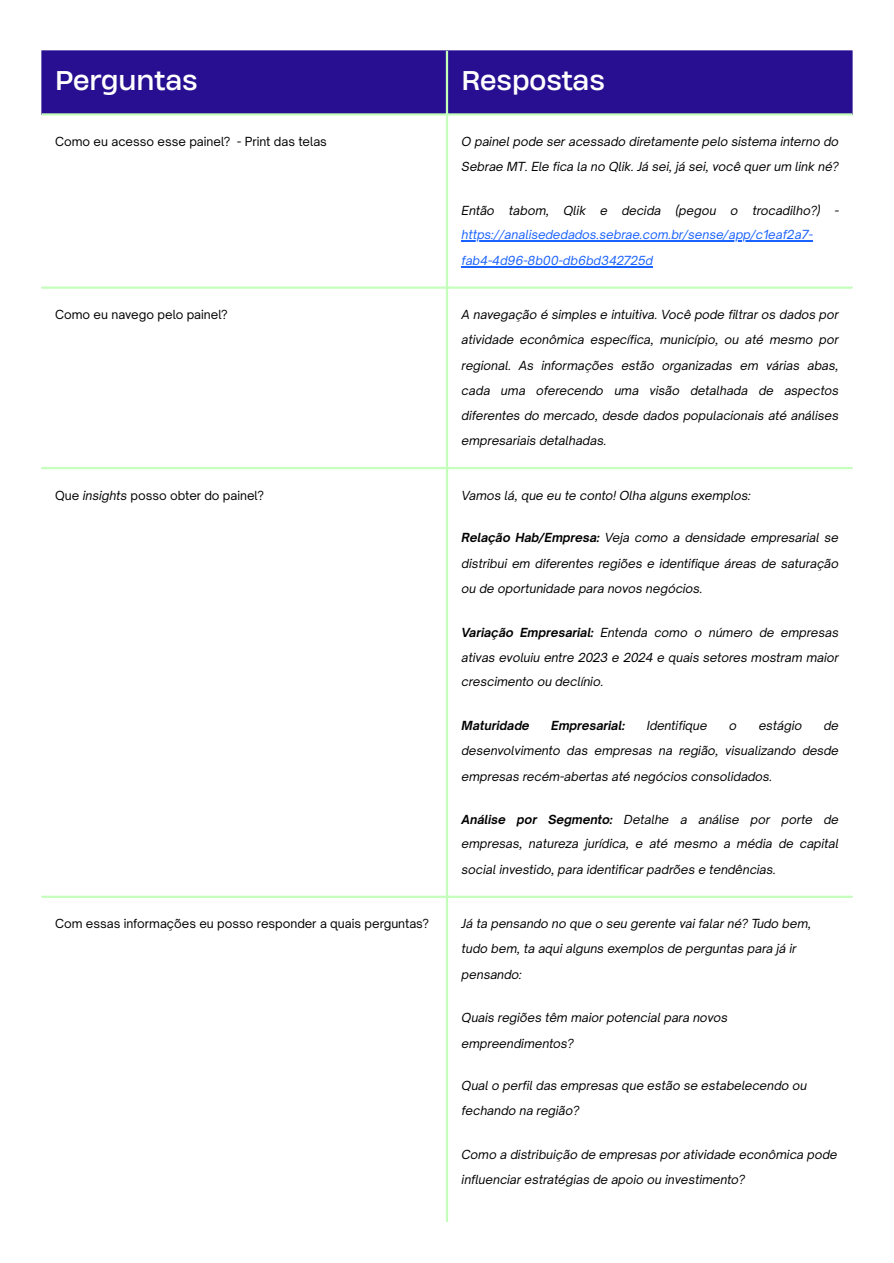
<style>
.page{position:relative;width:894px;height:1263px;background:#fff}
.page>*{position:absolute;margin:0;border:0;box-sizing:border-box;transform-origin:0 0}
.t1{font:25.5px "Heading Now 74";color:#fff}
.t2{font:italic 12px/24.8px "Open Sauce One";color:#000}
.t3{font:12px "Open Sauce One";color:#000}
.t4{font:italic 12px/24.8px "Open Sauce One";color:#1a62ff}
.t5{font:italic 700 12px "Open Sauce One";color:#000}
.s1{color:#000}
.s2{font-style:italic}
.s3{font-weight:700}
</style>
<div class="page">
<div style="left:42px;top:51px;width:810px;height:62px;background:#280f91"></div>
<hr style="left:461px;top:240px;width:351px;height:2px;background:#1a62ff">
<hr style="left:461px;top:266px;width:192px;height:1px;background:#1a62ff">
<hr style="left:446px;top:51px;width:2px;height:1171px;background:#c5ffbc">
<hr style="left:42px;top:113px;width:810px;height:3px;background:#c5ffbc">
<hr style="left:42px;top:287px;width:810px;height:2px;background:#c5ffbc">
<hr style="left:42px;top:467px;width:810px;height:2px;background:#c5ffbc">
<hr style="left:42px;top:896px;width:810px;height:2px;background:#c5ffbc">
<p class="t1" style="left:55px;top:63px;width:144px">Perguntas</p>
<p class="t1" style="left:461px;top:63px;width:145px">Respostas</p>
<p class="t3" style="left:55px;top:134px;width:273px">Como eu acesso esse painel? - Print das telas</p>
<p class="t2" style="left:461px;top:129px;width:378px">O painel pode ser acessado diretamente pelo sistema interno do<br>Sebrae MT. Ele fica la no Qlik. Já sei, já sei, você quer um link né?</p>
<p class="t4" style="left:461px;top:198px;width:378px"><span class="s1">Então tabom, Qlik e decida (pegou o trocadilho?) - </span>https://analisededados.sebrae.com.br/sense/app/c1eaf2a7-</p>
<p class="t4" style="left:461px;top:248px;width:193px">fab4-4d96-8b00-db6bd342725d</p>
<p class="t3" style="left:55px;top:307px;width:174px">Como eu navego pelo painel?</p>
<p class="t2" style="left:461px;top:302px;width:378px">A navegação é simples e intuitiva. Você pode filtrar os dados por atividade econômica específica, município, ou até mesmo por</p>
<p class="t2" style="left:461px;top:353px;width:378px">regional. As informações estão organizadas em várias abas, cada uma oferecendo uma visão detalhada de aspectos</p>
<p class="t2" style="left:461px;top:403px;width:378px">diferentes do mercado, desde dados populacionais até análises empresariais detalhadas.</p>
<p class="t3" style="left:55px;top:488px;width:210px">Que <span class="s2">insights</span> posso obter do painel?</p>
<p class="t2" style="left:461px;top:483px;width:290px">Vamos lá, que eu te conto! Olha alguns exemplos:</p>
<h1 class="t2" style="left:461px;top:525px;width:378px;line-height:25.8px"><span class="s3">Relação Hab/Empresa:</span> Veja como a densidade empresarial se distribui em diferentes regiões e identifique áreas de saturação</h1>
<h1 class="t2" style="left:461px;top:576px;width:243px">ou de oportunidade para novos negócios.</h1>
<h1 class="t2" style="left:461px;top:620px;width:378px;text-align:justify"><span class="s3">Variação Empresarial:</span> Entenda como o número de empresas ativas evoluiu entre 2023 e 2024 e quais setores mostram maior crescimento ou declínio.</h1>
<h1 class="t5" style="left:461px;top:718px;width:69px">Maturidade</h1>
<h1 class="t5" style="left:551px;top:718px;width:75px">Empresarial:</h1>
<h1 class="t2" style="left:646px;top:713px;width:62px">Identifique</h1>
<h1 class="t2" style="left:729px;top:713px;width:9px">o</h1>
<h1 class="t2" style="left:758px;top:713px;width:45px">estágio</h1>
<h1 class="t2" style="left:461px;top:713px;width:378px;text-align:right">de<br>desenvolvimento das empresas na região, visualizando desde</h1>
<h1 class="t2" style="left:461px;top:764px;width:312px">empresas recém-abertas até negócios consolidados.</h1>
<h1 class="t2" style="left:461px;top:807px;width:378px"><span class="s3">Análise por Segmento:</span> Detalhe a análise por porte de empresas, natureza jurídica, e até mesmo a média de capital</h1>
<h1 class="t2" style="left:461px;top:857px;width:316px">social investido, para identificar padrões e tendências.</h1>
<p class="t3" style="left:55px;top:916px;width:375px">Com essas informações eu posso responder a quais perguntas?</p>
<p class="t2" style="left:461px;top:911px;width:351px">Já ta pensando no que o seu gerente vai falar né? Tudo bem, tudo bem, ta aqui alguns exemplos de perguntas para já ir</p>
<p class="t2" style="left:461px;top:962px;width:61px">pensando:</p>
<p class="t2" style="left:461px;top:1004px;width:268px;line-height:25.8px">Quais regiões têm maior potencial para novos empreendimentos?</p>
<p class="t2" style="left:461px;top:1073px;width:347px">Qual o perfil das empresas que estão se estabelecendo ou fechando na região?</p>
<p class="t2" style="left:461px;top:1142px;width:377px">Como a distribuição de empresas por atividade econômica pode influenciar estratégias de apoio ou investimento?</p>
</div>
